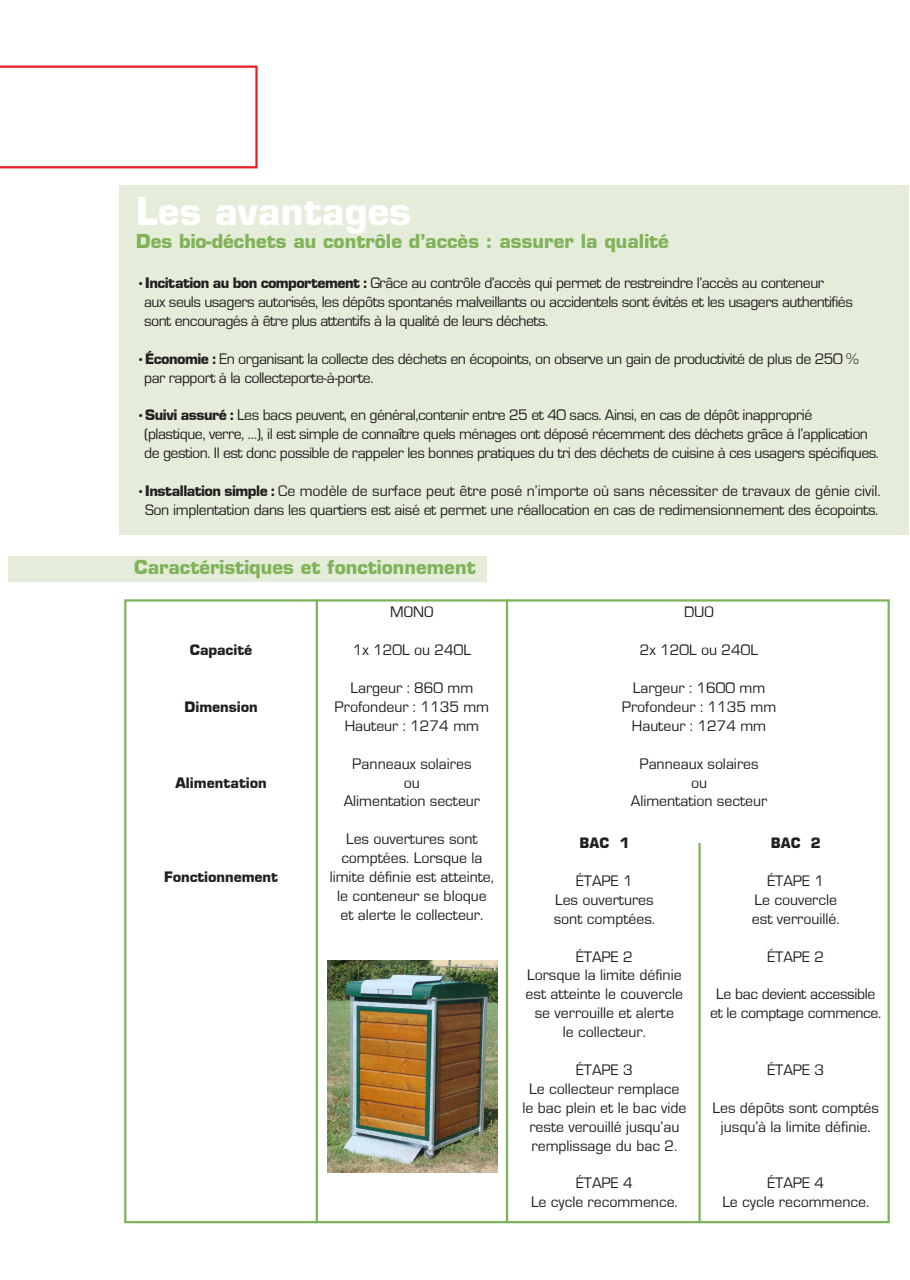
<style>
.page{position:relative;width:910px;height:1280px;background:#fff}
.page>*{position:absolute;margin:0;border:0;box-sizing:border-box;transform-origin:0 0}
.t1{font:700 37.5px "Eurostile";color:#fff}
.t2{font:700 18.75px "Eurostile";color:#80b359}
.t3{font:15.75px/18.9px "Eurostile";letter-spacing:-.02em;color:#231f20;text-align:center}
.t4{font:15.75px/18.9px "Eurostile";color:#231f20;text-align:center}
.t5{font:15.75px "Eurostile Black DTC";color:#231f20}
.t6{font:900 15.75px "Eurostile Mono EF";color:#231f20}
.s1{font-family:"Eurostile Black DTC"}
</style>
<div class="page">
<div style="left:120px;top:185px;width:789px;height:350px;background:#e5edda"></div>
<div style="left:9px;top:556px;width:478px;height:26px;background:#e5edda"></div>
<hr style="left:316px;top:599px;width:2px;height:624px;background:#80b359">
<hr style="left:506px;top:599px;width:2px;height:624px;background:#80b359">
<hr style="left:698px;top:843px;width:3px;height:380px;background:#80b359">
<img style="left:327px;top:960px;width:170px;height:213px">
<svg style="left:0;top:66px;width:258px;height:102px"></svg>
<p class="t1" style="left:136px;top:188px;width:276px">Les avantages</p>
<p class="t2" style="left:136px;top:229px;width:534px">Des bio-déchets au contrôle d’accès : assurer la qualité</p>
<p class="t3" style="left:136px;top:274px;width:689px">•<span class="s1">Incitation au bon comportement :</span> Grâce au contrôle d’accès qui permet de restreindre l’accès au conteneur</p>
<p class="t3" style="left:144px;top:292px;width:710px">aux seuls usagers autorisés, les dépôts spontanés malveillants ou accidentels sont évités et les usagers authentifiés</p>
<p class="t3" style="left:144px;top:311px;width:406px">sont encouragés à être plus attentifs à la qualité de leurs déchets.</p>
<p class="t3" style="left:136px;top:349px;width:724px">•<span class="s1">Économie :</span> En organisant la collecte des déchets en écopoints, on observe un gain de productivité de plus de 250 %</p>
<p class="t3" style="left:144px;top:368px;width:231px">par rapport à la collecteporte-à-porte.</p>
<p class="t3" style="left:136px;top:406px;width:677px">•<span class="s1">Suivi assuré :</span> Les bacs peuvent, en général,contenir entre 25 et 40 sacs. Ainsi, en cas de dépôt inapproprié</p>
<p class="t3" style="left:144px;top:425px;width:725px">(plastique, verre, …), il est simple de connaître quels ménages ont déposé récemment des déchets grâce à l’application</p>
<p class="t3" style="left:144px;top:444px;width:736px">de gestion. Il est donc possible de rappeler les bonnes pratiques du tri des déchets de cuisine à ces usagers spécifiques.</p>
<p class="t4" style="left:136px;top:481px;width:746px"><span class="s1">•Installation simple :</span> Ce modèle de surface peut être posé n’importe où sans nécessiter de travaux de génie civil.</p>
<p class="t3" style="left:145px;top:500px;width:735px">Son implentation dans les quartiers est aisé et permet une réallocation en cas de redimensionnement des écopoints.</p>
<p class="t2" style="left:134px;top:556px;width:343px">Caractéristiques et fonctionnement</p>
<p class="t5" style="left:190px;top:641px;width:64px">Capacité</p>
<p class="t5" style="left:184px;top:698px;width:75px">Dimension</p>
<p class="t5" style="left:176px;top:774px;width:93px">Alimentation</p>
<p class="t5" style="left:164px;top:868px;width:115px">Fonctionnement</p>
<p class="t3" style="left:390px;top:603px;width:45px">MONO</p>
<p class="t4" style="left:353px;top:641px;width:120px">1x 120L ou 240L</p>
<p class="t4" style="left:350px;top:678px;width:124px">Largeur : 860 mm</p>
<p class="t4" style="left:335px;top:697px;width:156px">Profondeur : 1135 mm</p>
<p class="t4" style="left:345px;top:716px;width:136px">Hauteur : 1274 mm</p>
<p class="t4" style="left:352px;top:754px;width:121px">Panneaux solaires</p>
<p class="t3" style="left:404px;top:773px;width:17px">ou</p>
<p class="t4" style="left:344px;top:792px;width:138px">Alimentation secteur</p>
<p class="t4" style="left:330px;top:830px;width:166px">Les ouvertures sont comptées. Lorsque la limite définie est atteinte, le conteneur se bloque</p>
<p class="t4" style="left:341px;top:905px;width:144px">et alerte le collecteur.</p>
<p class="t3" style="left:684px;top:603px;width:31px">DUO</p>
<p class="t4" style="left:640px;top:641px;width:120px">2x 120L ou 240L</p>
<p class="t4" style="left:633px;top:678px;width:134px">Largeur : 1600 mm</p>
<p class="t4" style="left:622px;top:697px;width:156px">Profondeur : 1135 mm</p>
<p class="t4" style="left:632px;top:716px;width:136px">Hauteur : 1274 mm</p>
<p class="t4" style="left:639px;top:754px;width:121px">Panneaux solaires</p>
<p class="t3" style="left:691px;top:773px;width:17px">ou</p>
<p class="t4" style="left:631px;top:792px;width:138px">Alimentation secteur</p>
<p class="t6" style="left:579px;top:834px;width:51px">BAC 1</p>
<p class="t3" style="left:576px;top:871px;width:58px">ÉTAPE 1</p>
<p class="t4" style="left:555px;top:890px;width:100px">Les ouvertures</p>
<p class="t4" style="left:554px;top:909px;width:103px">sont comptées.</p>
<p class="t3" style="left:576px;top:947px;width:58px">ÉTAPE 2</p>
<p class="t4" style="left:526px;top:966px;width:159px;text-align:left">Lorsque la limite définie est atteinte le couvercle</p>
<p class="t4" style="left:535px;top:1004px;width:141px">se verrouille et alerte</p>
<p class="t4" style="left:563px;top:1023px;width:84px">le collecteur.</p>
<p class="t3" style="left:576px;top:1060px;width:58px">ÉTAPE 3</p>
<p class="t4" style="left:522px;top:1079px;width:165px">Le collecteur remplace le bac plein et le bac vide reste verouillé jusqu’au remplissage du bac 2.</p>
<p class="t3" style="left:576px;top:1174px;width:58px">ÉTAPE 4</p>
<p class="t4" style="left:531px;top:1193px;width:148px">Le cycle recommence.</p>
<p class="t6" style="left:771px;top:834px;width:51px">BAC 2</p>
<p class="t3" style="left:767px;top:871px;width:58px">ÉTAPE 1</p>
<p class="t4" style="left:754px;top:890px;width:84px">Le couvercle</p>
<p class="t4" style="left:752px;top:909px;width:89px">est verrouillé.</p>
<p class="t3" style="left:767px;top:947px;width:58px">ÉTAPE 2</p>
<p class="t3" style="left:710px;top:985px;width:173px">Le bac devient accessible et le comptage commence.</p>
<p class="t3" style="left:767px;top:1060px;width:58px">ÉTAPE 3</p>
<p class="t4" style="left:712px;top:1098px;width:168px">Les dépôts sont comptés jusqu’à la limite définie.</p>
<p class="t3" style="left:767px;top:1174px;width:58px">ÉTAPE 4</p>
<p class="t4" style="left:722px;top:1193px;width:148px">Le cycle recommence.</p>
</div>
